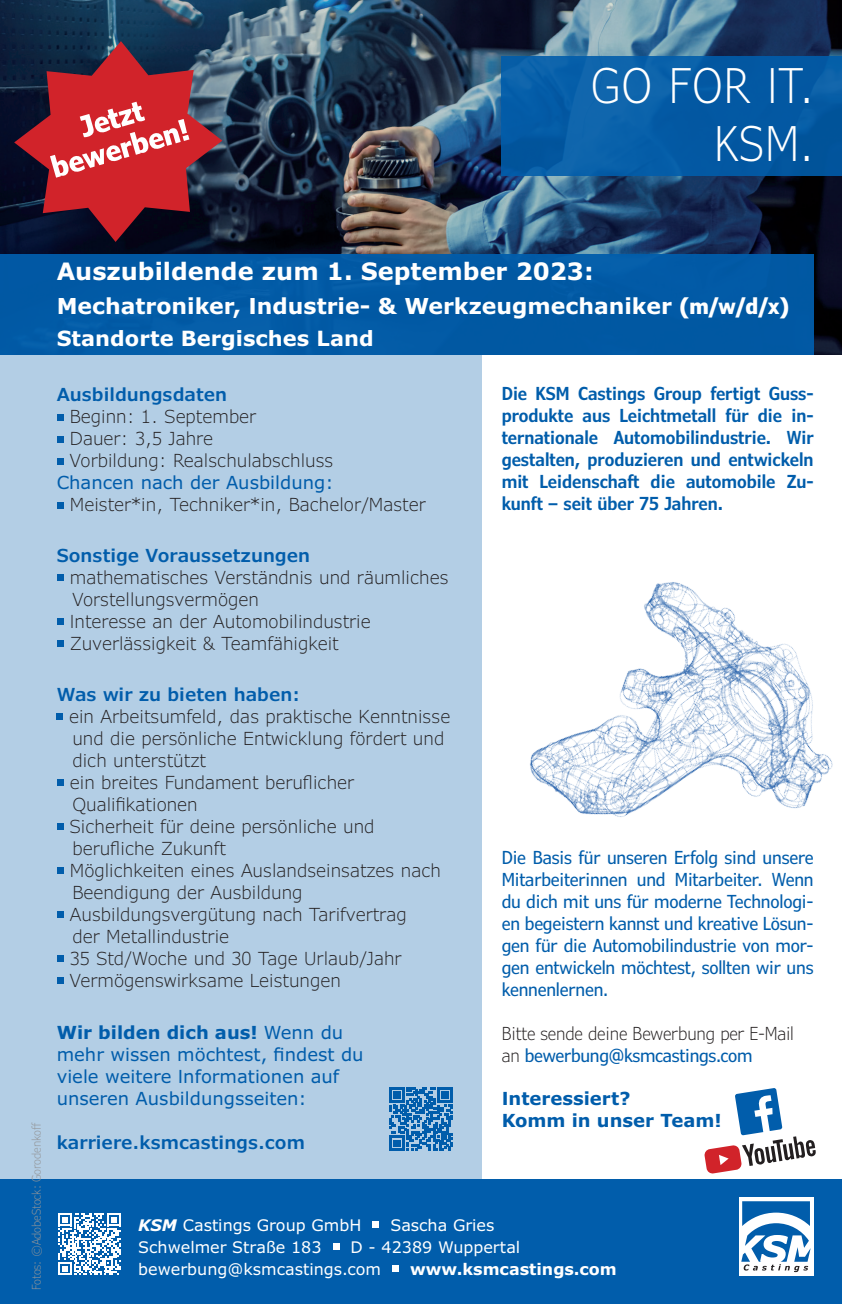
<style>
.page{position:relative;width:842px;height:1304px;background:#fff}
.page>*{position:absolute;margin:0;border:0;box-sizing:border-box;transform-origin:0 0}
.t1{font:300 condensed 48px/57.6px "Verdana Pro";letter-spacing:.02em;color:#fff;text-align:right}
.t2{font:700 24px "Verdana Pro";color:#fff}
.t3{font:700 22px "Verdana Pro";color:#fff}
.t4{font:700 21px "Verdana Pro";color:#fff}
.t5{font:300 18px/22px "Verdana Pro";color:#231f20}
.t6{font:condensed 18px/22px "Verdana Pro";letter-spacing:-.01em;color:#015dab;text-align:justify}
.t7{font:600 condensed 18px/22px "Verdana Pro";color:#015dab;text-align:justify}
.t8{font:18px/22px "Verdana Pro";color:#015dab}
.t9{font:600 18px "Verdana Pro";color:#015dab}
.t10{font:300 condensed 18px/22px "Verdana Pro";letter-spacing:-.01em;color:#231f20}
.t11{font:700 18px/22px "Verdana Pro";color:#015dab}
.t12{font:16px/22px "Verdana Pro";color:#fff}
.t13{font:700 16px "Verdana Pro";color:#fff}
.t14{font:300 condensed 12px "Verdana Pro";letter-spacing:-.01em;color:#939598}
.s1{font-stretch:condensed}
.s2{font-weight:700}
.s3{font-weight:400;color:#015dab}
.s4{font-weight:700;font-style:italic}
</style>
<div class="page">
<div style="left:0;top:1179px;width:842px;height:125px;background:#015dab"></div>
<div style="left:0;top:268px;width:482px;height:932px;background:#b3cee5"></div>
<div style="left:739px;top:1197px;width:75px;height:79px;background:#fff"></div>
<svg style="left:741px;top:1201px;width:70px;height:71px"></svg>
<img style="left:0;top:0;width:842px;height:354px">
<div style="left:0;top:254px;width:814px;height:100px;background:#0159a4"></div>
<div style="left:502px;top:57px;width:340px;height:119px;background:linear-gradient(to right,#0a61aa,#0357a0)"></div>
<svg style="left:57px;top:414px;width:6px;height:6px"></svg>
<svg style="left:57px;top:436px;width:6px;height:6px"></svg>
<svg style="left:57px;top:458px;width:6px;height:6px"></svg>
<svg style="left:57px;top:502px;width:6px;height:6px"></svg>
<div style="left:57px;top:574px;width:6px;height:7px;background:#015dab"></div>
<div style="left:57px;top:618px;width:6px;height:7px;background:#015dab"></div>
<div style="left:57px;top:640px;width:6px;height:7px;background:#015dab"></div>
<svg style="left:57px;top:713px;width:6px;height:6px"></svg>
<div style="left:57px;top:779px;width:6px;height:7px;background:#015dab"></div>
<div style="left:57px;top:823px;width:6px;height:7px;background:#015dab"></div>
<div style="left:57px;top:867px;width:6px;height:7px;background:#015dab"></div>
<div style="left:57px;top:911px;width:6px;height:7px;background:#015dab"></div>
<div style="left:57px;top:955px;width:6px;height:7px;background:#015dab"></div>
<div style="left:57px;top:977px;width:6px;height:7px;background:#015dab"></div>
<img style="left:530px;top:582px;width:303px;height:235px">
<svg style="left:59px;top:1213px;width:61px;height:62px"></svg>
<div style="left:373px;top:1221px;width:6px;height:7px;background:#fff"></div>
<div style="left:333px;top:1243px;width:6px;height:7px;background:#fff"></div>
<div style="left:392px;top:1265px;width:7px;height:7px;background:#fff"></div>
<svg style="left:389px;top:1087px;width:64px;height:64px"></svg>
<svg style="left:14px;top:41px;width:208px;height:201px;background:#7d2e3d"></svg>
<svg style="left:704px;top:1088px;width:112px;height:86px"></svg>
<h1 class="t1" style="left:591px;top:58px;width:224px">GO FOR IT.<br>KSM.</h1>
<p class="t14" style="left:29px;top:1290px;width:169px;rotate:-90deg">Fotos: ©AdobeStock: Gorodenkoff</p>
<h2 class="t2" style="left:57px;top:256px;width:538px">Auszubildende zum 1. September 2023:</h2>
<p class="t3" style="left:57px;top:292px;width:734px">Mechatroniker, Industrie- &amp; Werkzeugmechaniker <span class="s1">(m/w/d/x)</span></p>
<p class="t4" style="left:57px;top:324px;width:318px">Standorte Bergisches Land</p>
<p class="t9" style="left:57px;top:383px;width:172px">Ausbildungsdaten</p>
<p class="t5" style="left:70px;top:406px;width:265px">Beginn: 1. September<br>Dauer: 3,5 Jahre<br>Vorbildung: Realschulabschluss</p>
<p class="t8" style="left:57px;top:472px;width:278px">Chancen nach der Ausbildung:</p>
<p class="t5" style="left:70px;top:494px;width:357px">Meister*in, Techniker*in, Bachelor/Master</p>
<p class="t9" style="left:57px;top:544px;width:255px">Sonstige Voraussetzungen</p>
<p class="t5" style="left:70px;top:567px;width:380px">mathematisches Verständnis und räumliches Vorstellungsvermögen<br>Interesse an der Automobilindustrie Zuverlässigkeit &amp; Teamfähigkeit</p>
<p class="t9" style="left:57px;top:683px;width:245px">Was wir zu bieten haben:</p>
<p class="t5" style="left:69px;top:706px;width:383px">ein Arbeitsumfeld, das praktische Kenntnisse und die persönliche Entwicklung fördert und dich unterstützt<br>ein breites Fundament beruflicher<br>Qualifikationen<br>Sicherheit für deine persönliche und berufliche Zukunft<br>Möglichkeiten eines Auslandseinsatzes nach<br>Beendigung der Ausbildung<br>Ausbildungsvergütung nach Tarifvertrag<br>der Metallindustrie<br>35 Std/Woche und 30 Tage Urlaub/Jahr<br>Vermögenswirksame Leistungen</p>
<p class="t8" style="left:57px;top:1022px;width:308px"><span class="s2">Wir bilden dich aus!</span> Wenn du mehr wissen möchtest, findest du viele weitere Informationen auf unseren Ausbildungsseiten:</p>
<p class="t9" style="left:57px;top:1131px;width:250px">karriere.ksmcastings.com</p>
<p class="t7" style="left:502px;top:383px;width:313px">Die KSM Castings Group fertigt Guss&shy;produkte aus Leichtmetall für die in&shy;ternationale Automobilindustrie. Wir gestalten, produzieren und entwickeln mit Leidenschaft die automobile Zu&shy;kunft – seit über 75 Jahren.</p>
<p class="t6" style="left:502px;top:847px;width:313px">Die Basis für unseren Erfolg sind unsere Mitarbeiterinnen und Mitarbeiter. Wenn du dich mit uns für moderne Technologi&shy;en begeistern kannst und kreative Lösun&shy;gen für die Automobilindustrie von mor&shy;gen entwickeln möchtest, sollten wir uns kennenlernen.</p>
<p class="t10" style="left:502px;top:1022px;width:294px">Bitte sende deine Bewerbung per E-Mail an <span class="s3">bewerbung@ksmcastings.com</span></p>
<p class="t11" style="left:502px;top:1087px;width:221px">Interessiert?<br>Komm in unser Team!</p>
<p class="t12" style="left:138px;top:1214px;width:225px"><span class="s4">KSM</span> Castings Group GmbH</p>
<p class="t12" style="left:390px;top:1214px;width:106px">Sascha Gries</p>
<p class="t12" style="left:138px;top:1236px;width:185px">Schwelmer Straße 183</p>
<p class="t12" style="left:138px;top:1236px;width:383px;text-indent:212px">D - 42389 Wuppertal bewerbung@ksmcastings.com</p>
<p class="t13" style="left:410px;top:1258px;width:208px">www.ksmcastings.com</p>
</div>
